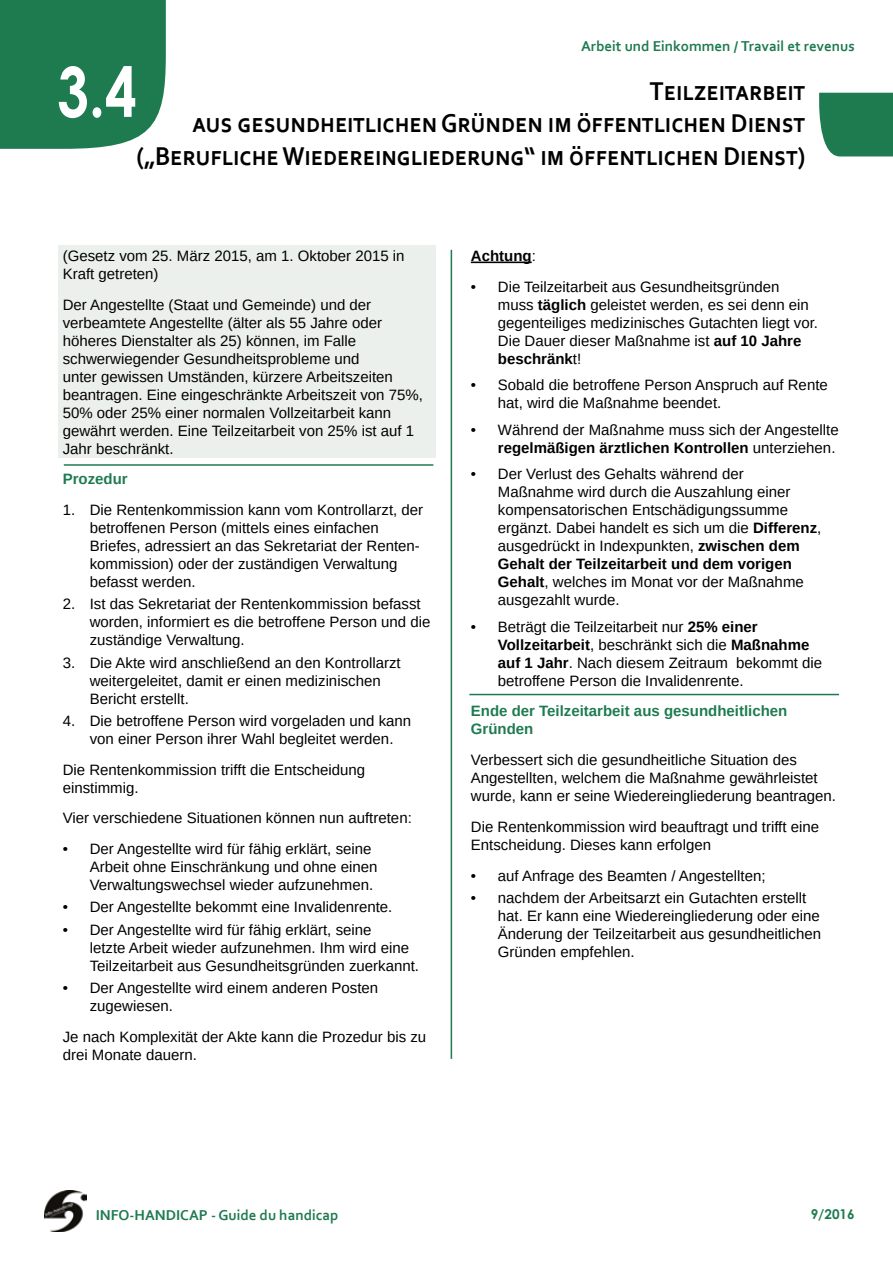
<style>
.page{position:relative;width:893px;height:1263px;background:#fff}
.page>*{position:absolute;margin:0;border:0;box-sizing:border-box;transform-origin:0 0}
.t1{font:700 69px "Century Gothic";color:#fff;scale:.83 1}
.t2{font:700 27px/32.4px "Corbel";color:#000;text-align:right;scale:.9 1}
.t3{font:15px/18px "Liberation Sans";color:#000}
.t4{font:700 15px "Corbel";color:#1e7b50}
.t5{font:700 15px/18px "Liberation Sans";color:#1e7b50}
.t6{font:700 15px "Liberation Sans";color:#000}
.t7{font:700 13.5px "Century Gothic";color:#1e7b50}
.s1{font-weight:400}
.s2{font-weight:700}
</style>
<div class="page">
<div style="left:0;top:0;width:166px;height:149px;background:#1e7b50"></div>
<img style="left:44px;top:1190px;width:43px;height:41px">
<div style="left:819px;top:93px;width:74px;height:63px;background:#1e7b50"></div>
<div style="left:58px;top:245px;width:377px;height:212px;background:#ecf0ec"></div>
<hr style="left:471px;top:262px;width:61px;height:1px;background:#000">
<hr style="left:451px;top:250px;width:1px;height:809px;background:#1e7b50">
<hr style="left:469px;top:694px;width:370px;height:1px;background:#1e7b50">
<hr style="left:64px;top:464px;width:369px;height:2px;background:#1e7b50">
<p class="t4" style="left:581px;top:37px;width:275px">Arbeit und Einkommen / Travail et revenus</p>
<h1 class="t1" style="left:57px;top:39px;width:98px">3.4</h1>
<h2 class="t2" style="left:137px;top:74px;width:744px">Teilzeitarbeit<br>aus gesundheitlichen Gründen im öffentlichen Dienst („Berufliche Wiedereingliederung“ im öffentlichen Dienst)</h2>
<p class="t3" style="left:63px;top:247px;width:343px">(Gesetz vom 25. März 2015, am 1. Oktober 2015 in<br>Kraft getreten)</p>
<p class="t3" style="left:63px;top:295px;width:362px">Der Angestellte (Staat und Gemeinde) und der verbeamtete Angestellte (älter als 55 Jahre oder höheres Dienstalter als 25) können, im Falle schwerwiegender Gesundheitsprobleme und<br>unter gewissen Umständen, kürzere Arbeitszeiten beantragen. Eine eingeschränkte Arbeitszeit von 75%, 50% oder 25% einer normalen Vollzeitarbeit kann gewährt werden. Eine Teilzeitarbeit von 25% ist auf 1<br>Jahr beschränkt.</p>
<p class="t5" style="left:63px;top:470px;width:67px">Prozedur</p>
<p class="t3" style="left:90px;top:501px;width:335px;text-indent:-27px">1. Die Rentenkommission kann vom Kontrollarzt, der betroffenen Person (mittels eines einfachen Briefes, adressiert an das Sekretariat der Renten&shy;kommission) oder der zuständigen Verwaltung befasst werden.</p>
<p class="t3" style="left:90px;top:595px;width:342px;text-indent:-27px">2. Ist das Sekretariat der Rentenkommission befasst worden, informiert es die betroffene Person und die zuständige Verwaltung.</p>
<p class="t3" style="left:90px;top:653px;width:312px;text-indent:-27px">3. Die Akte wird anschließend an den Kontrollarzt weitergeleitet, damit er einen medizinischen<br>Bericht erstellt.</p>
<p class="t3" style="left:90px;top:712px;width:323px;text-indent:-27px">4. Die betroffene Person wird vorgeladen und kann von einer Person ihrer Wahl begleitet werden.</p>
<p class="t3" style="left:63px;top:760px;width:304px">Die Rentenkommission trifft die Entscheidung einstimmig.</p>
<p class="t3" style="left:63px;top:809px;width:351px">Vier verschiedene Situationen können nun auftreten:</p>
<p class="t3" style="left:90px;top:840px;width:289px;text-indent:-27px">• Der Angestellte wird für fähig erklärt, seine<br>Arbeit ohne Einschränkung und ohne einen<br>Verwaltungswechsel wieder aufzunehmen.</p>
<p class="t3" style="left:63px;top:898px;width:331px">• Der Angestellte bekommt eine Invalidenrente.</p>
<p class="t3" style="left:90px;top:920px;width:331px;text-indent:-27px">• Der Angestellte wird für fähig erklärt, seine<br>letzte Arbeit wieder aufzunehmen. Ihm wird eine<br>Teilzeitarbeit aus Gesundheitsgründen zuerkannt.</p>
<p class="t3" style="left:90px;top:979px;width:290px;text-indent:-27px">• Der Angestellte wird einem anderen Posten zugewiesen.</p>
<p class="t3" style="left:63px;top:1027px;width:365px">Je nach Komplexität der Akte kann die Prozedur bis zu drei Monate dauern.</p>
<p class="t6" style="left:471px;top:245px;width:66px">Achtung<span class="s1">:</span></p>
<p class="t3" style="left:498px;top:277px;width:322px;text-indent:-27px">• Die Teilzeitarbeit aus Gesundheitsgründen muss <span class="s2">täglich</span> geleistet werden, es sei denn ein gegenteiliges medizinisches Gutachten liegt vor.<br>Die Dauer dieser Maßnahme ist <span class="s2">auf 10 Jahre beschränk</span>t!</p>
<p class="t3" style="left:498px;top:376px;width:331px;text-indent:-27px">• Sobald die betroffene Person Anspruch auf Rente hat, wird die Maßnahme beendet.</p>
<p class="t3" style="left:471px;top:420px;width:369px;text-align:right">• Während der Maßnahme muss sich der Angestellte <span class="s2">regelmäßigen ärztlichen Kontrollen</span> unterziehen.</p>
<p class="t3" style="left:498px;top:465px;width:325px;text-indent:-27px">• Der Verlust des Gehalts während der Maßnahme wird durch die Auszahlung einer kompensatorischen Entschädigungssumme ergänzt. Dabei handelt es sich um die <span class="s2">Differenz</span>, ausgedrückt in Indexpunkten, <span class="s2">zwischen dem Gehalt der Teilzeitarbeit und dem vorigen Gehalt</span>, welches im Monat vor der Maßnahme ausgezahlt wurde.</p>
<p class="t3" style="left:498px;top:617px;width:326px;text-indent:-27px">• Beträgt die Teilzeitarbeit nur <span class="s2">25% einer Vollzeitarbeit</span>, beschränkt sich die <span class="s2">Maßnahme auf 1 Jahr</span>. Nach diesem Zeitraum bekommt die betroffene Person die Invalidenrente.</p>
<p class="t5" style="left:471px;top:702px;width:318px">Ende der Teilzeitarbeit aus gesundheitlichen<br>Gründen</p>
<p class="t3" style="left:471px;top:751px;width:367px">Verbessert sich die gesundheitliche Situation des<br>Angestellten, welchem die Maßnahme gewährleistet wurde, kann er seine Wiedereingliederung beantragen.</p>
<p class="t3" style="left:471px;top:818px;width:350px">Die Rentenkommission wird beauftragt und trifft eine<br>Entscheidung. Dieses kann erfolgen</p>
<p class="t3" style="left:471px;top:866px;width:296px">• auf Anfrage des Beamten / Angestellten;</p>
<p class="t3" style="left:498px;top:889px;width:325px;text-indent:-27px">• nachdem der Arbeitsarzt ein Gutachten erstellt hat. Er kann eine Wiedereingliederung oder eine Änderung der Teilzeitarbeit aus gesundheitlichen Gründen empfehlen.</p>
<p class="t4" style="left:96px;top:1206px;width:244px">INFO-HANDICAP - Guide du handicap</p>
<p class="t7" style="left:811px;top:1204px;width:46px">9/2016</p>
</div>
